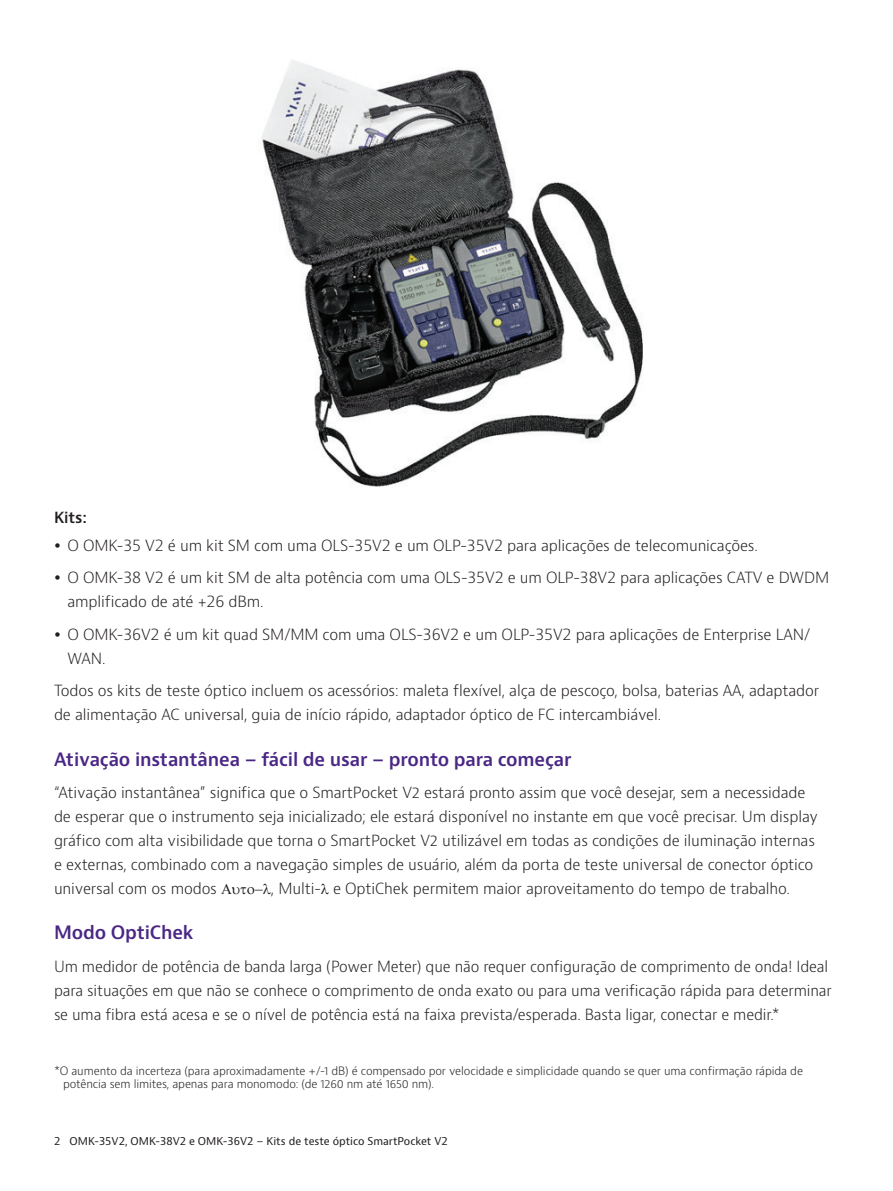
<style>
.page{position:relative;width:893px;height:1191px;background:#fff}
.page>*{position:absolute;margin:0;border:0;box-sizing:border-box;transform-origin:0 0}
.H2_Heading_Purple_12{font:600 18px "Bernino Sans";letter-spacing:-.01em;color:#4a2785}
.P_10_16{font:300 15px/24px "Bernino Sans";letter-spacing:-.01em;color:#231f20}
.H3_Heading_Level_3{font:600 15px "Bernino Sans";color:#231f20}
.P_10_16-2{font:300 11.25px/13.5px "Bernino Sans";letter-spacing:-.01em;color:#231f20}
.t1{font:10.5px "Bernino Sans";color:#231f20}
</style>
<div class="page">
<img style="left:261px;top:60px;width:382px;height:427px">
<p class="H3_Heading_Level_3" style="left:54px;top:507px;width:35px">Kits:</p>
<p class="P_10_16" style="left:68px;top:533px;width:692px">O OMK-35 V2 é um kit SM com uma OLS-35V2 e um OLP-35V2 para aplicações de telecomunicações.</p>
<p class="P_10_16" style="left:68px;top:566px;width:763px">O OMK-38 V2 é um kit SM de alta potência com uma OLS-35V2 e um OLP-38V2 para aplicações CATV e DWDM amplificado de até +26 dBm.</p>
<p class="P_10_16" style="left:68px;top:622px;width:744px">O OMK-36V2 é um kit quad SM/MM com uma OLS-36V2 e um OLP-35V2 para aplicações de Enterprise LAN/<br>WAN.</p>
<p class="P_10_16" style="left:54px;top:679px;width:767px">Todos os kits de teste óptico incluem os acessórios: maleta flexível, alça de pescoço, bolsa, baterias AA, adaptador de alimentação AC universal, guia de início rápido, adaptador óptico de FC intercambiável.</p>
<p class="H2_Heading_Purple_12" style="left:54px;top:747px;width:519px">Ativação instantânea – fácil de usar – pronto para começar</p>
<p class="P_10_16" style="left:54px;top:781px;width:766px">“Ativação instantânea” significa que o SmartPocket V2 estará pronto assim que você desejar, sem a necessidade de esperar que o instrumento seja inicializado; ele estará disponível no instante em que você precisar. Um display gráfico com alta visibilidade que torna o SmartPocket V2 utilizável em todas as condições de iluminação internas e externas, combinado com a navegação simples de usuário, além da porta de teste universal de conector óptico universal com os modos ◆▼□ , Multi- e OptiChek permitem maior aproveitamento do tempo de trabalho.</p>
<p class="H2_Heading_Purple_12" style="left:54px;top:921px;width:141px">Modo OptiChek</p>
<p class="P_10_16" style="left:54px;top:954px;width:779px">Um medidor de potência de banda larga (Power Meter) que não requer configuração de comprimento de onda! Ideal para situações em que não se conhece o comprimento de onda exato ou para uma verificação rápida para determinar se uma fibra está acesa e se o nível de potência está na faixa prevista/esperada. Basta ligar, conectar e medir.*</p>
<p class="P_10_16-2" style="left:63px;top:1063px;width:741px;text-indent:-9px">*O aumento da incerteza (para aproximadamente +/-1 dB) é compensado por velocidade e simplicidade quando se quer uma confirmação rápida de potência sem limites, apenas para monomodo: (de 1260 nm até 1650 nm).</p>
<p class="t1" style="left:54px;top:1134px;width:395px">2 OMK-35V2, OMK-38V2 e OMK-36V2 – Kits de teste óptico SmartPocket V2</p>
</div>
